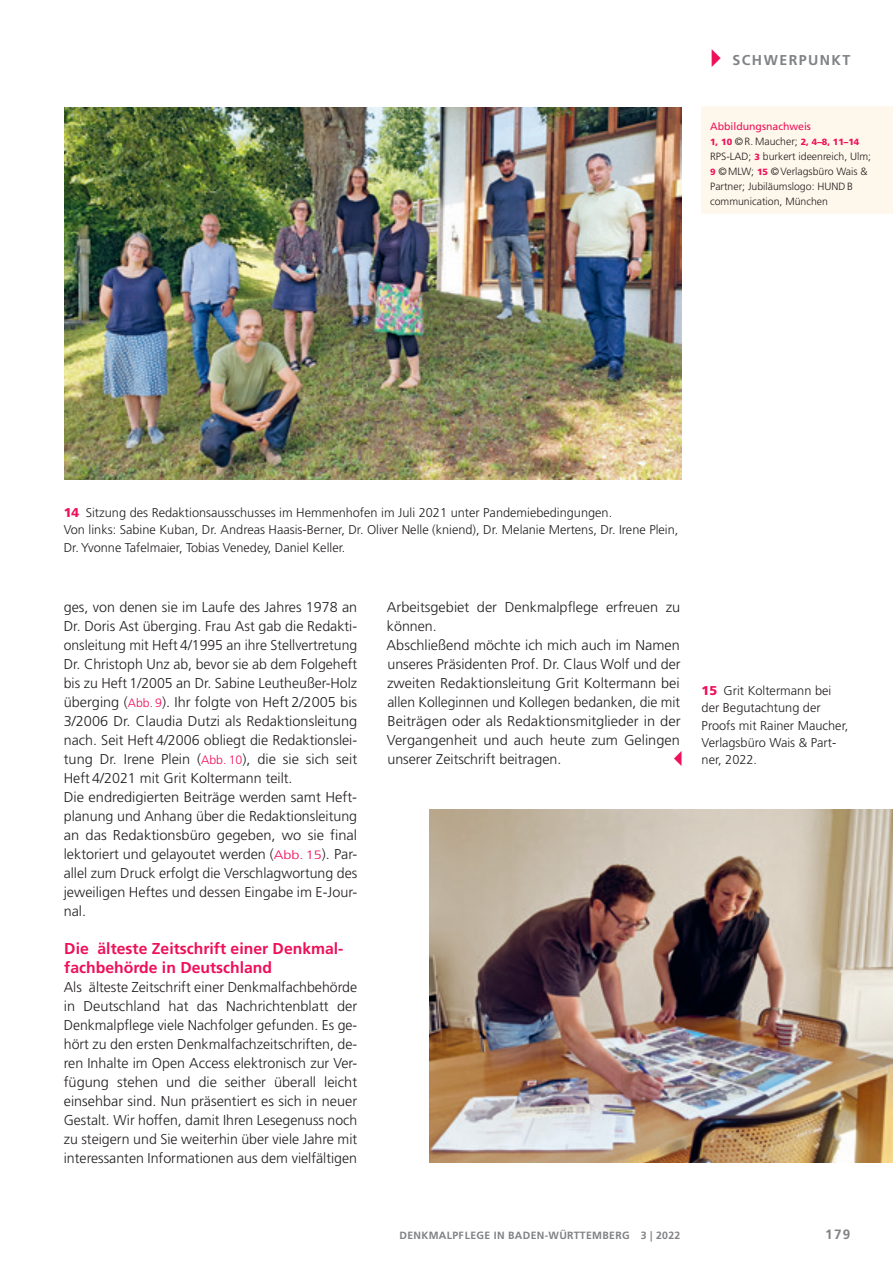
<style>
.page{position:relative;width:893px;height:1263px;background:#fff}
.page>*{position:absolute;margin:0;border:0;box-sizing:border-box;transform-origin:0 0}
.t1{font:700 15.75px/19px "Frutiger LT";color:#ee1059}
.t2{font:300 14.25px/19px "Frutiger LT";color:#231f20}
.t3{font:700 14.25px "Frutiger LT";color:#808285}
.t4{font:700 13.5px "Frutiger LT";color:#808285}
.t5{font:300 12.75px/17.2px "Frutiger LT";color:#231f20}
.t6{font:300 10.5px/15px "Frutiger LT";color:#231f20}
.t7{font:700 10.5px "Frutiger LT";letter-spacing:.03em;color:#808285}
.t8{font:10.5px "Frutiger LT";color:#ee1059}
.t9{font:900 9px "Frutiger LT";color:#ee1059}
.s1{color:#ee1059}
.s2{font-weight:300;font-size:10.5px;color:#231f20}
.s3{font-weight:900;font-size:9px;color:#ee1059}
.s4{font-weight:900;color:#ee1059}
.s5{font-family:"Frutiger";font-size:12.15px;color:#ee1059}
</style>
<div class="page">
<img style="left:64px;top:107px;width:617px;height:372px">
<img style="left:429px;top:810px;width:464px;height:353px">
<div style="left:702px;top:106px;width:191px;height:107px;background:#fef7eb"></div>
<p class="t3" style="left:701px;top:52px;width:53px"><span class="s1">✔</span>Schwerpunkt</p>
<p class="t8" style="left:710px;top:120px;width:102px">Abbildungsnachweis</p>
<p class="t9" style="left:710px;top:136px;width:151px">1, 10 <span class="s2">©R. Maucher;</span> 2, 4–8, 11–14</p>
<p class="t6" style="left:710px;top:149px;width:163px">RPS-LAD; <span class="s3">3</span> burkert ideenreich, Ulm;<br><span class="s3">9</span> ©MLW; <span class="s3">15</span> ©Verlagsbüro Wais &amp;<br>Partner; Jubiläumslogo: HUND B communication, München</p>
<p class="t5" style="left:64px;top:504px;width:616px"><span class="s4">14</span> Sitzung des Redaktionsausschusses im Hemmenhofen im Juli 2021 unter Pandemiebedingungen.<br>Von links: Sabine Kuban, Dr. Andreas Haasis-Berner, Dr. Oliver Nelle (kniend), Dr. Melanie Mertens, Dr. Irene Plein,<br>Dr. Yvonne Tafelmaier, Tobias Venedey, Daniel Keller.</p>
<p class="t2" style="left:64px;top:598px;width:295px">ges, von denen sie im Laufe des Jahres 1978 an Dr. Doris Ast überging. Frau Ast gab die Redakti&shy;onsleitung mit Heft 4/1995 an ihre Stellvertretung Dr. Christoph Unz ab, bevor sie ab dem Folgeheft bis zu Heft 1/2005 an Dr. Sabine Leutheußer-Holz überging (<span class="s5">Abb. 9</span>). Ihr folgte von Heft 2/2005 bis 3/2006 Dr. Claudia Dutzi als Redaktionsleitung nach. Seit Heft 4/2006 obliegt die Redaktionslei&shy;tung Dr. Irene Plein (<span class="s5">Abb. 10</span>), die sie sich seit Heft 4/2021 mit Grit Koltermann teilt.<br>Die endredigierten Beiträge werden samt Heft&shy;planung und Anhang über die Redaktionsleitung an das Redaktionsbüro gegeben, wo sie final lektoriert und gelayoutet werden (<span class="s5">Abb. 15</span>). Par&shy;allel zum Druck erfolgt die Verschlagwortung des jeweiligen Heftes und dessen Eingabe im E-Jour&shy;nal.</p>
<p class="t1" style="left:64px;top:939px;width:281px">Die älteste Zeitschrift einer Denkmal&shy;fachbehörde in Deutschland</p>
<p class="t2" style="left:64px;top:977px;width:295px;text-align:justify">Als älteste Zeitschrift einer Denkmalfachbehörde in Deutschland hat das Nachrichtenblatt der Denkmalpflege viele Nachfolger gefunden. Es ge&shy;hört zu den ersten Denkmalfachzeitschriften, de&shy;ren Inhalte im Open Access elektronisch zur Ver&shy;fügung stehen und die seither überall leicht einsehbar sind. Nun präsentiert es sich in neuer Gestalt. Wir hoffen, damit Ihren Lesegenuss noch zu steigern und Sie weiterhin über viele Jahre mit interessanten Informationen aus dem vielfältigen</p>
<p class="t2" style="left:387px;top:598px;width:295px">Arbeitsgebiet der Denkmalpflege erfreuen zu können.<br>Abschließend möchte ich mich auch im Namen unseres Präsidenten Prof. Dr. Claus Wolf und der zweiten Redaktionsleitung Grit Koltermann bei allen Kolleginnen und Kollegen bedanken, die mit Beiträgen oder als Redaktionsmitglieder in der Vergangenheit und auch heute zum Gelingen unserer Zeitschrift beitragen.</p>
<p class="t5" style="left:702px;top:682px;width:148px"><span class="s4">15</span> Grit Koltermann bei der Begutachtung der<br>Proofs mit Rainer Maucher,<br>Verlagsbüro Wais &amp; Part&shy;ner, 2022.</p>
<p class="t7" style="left:399px;top:1229px;width:282px">DENKMALPFLEGE IN BADEN-WÜRTTEMBERG 3 | 2022</p>
<p class="t4" style="left:825px;top:1226px;width:27px">179</p>
</div>
